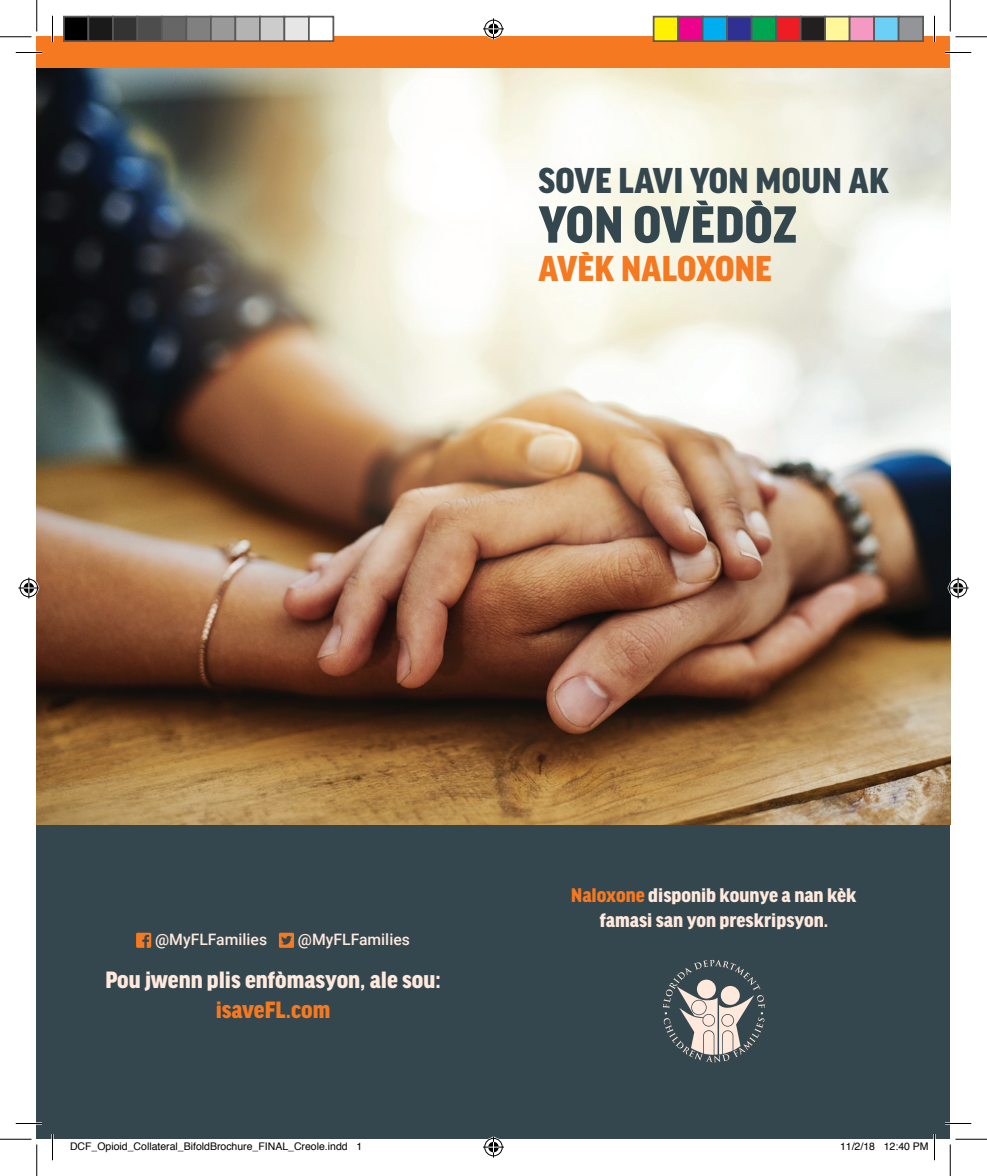
<style>
.page{position:relative;width:987px;height:1176px;background:#fff}
.page>*{position:absolute;margin:0;border:0;box-sizing:border-box;transform-origin:0 0}
.t1{font:900 55.48px "Good Headline Pro Narr";letter-spacing:.01em;color:#34464e}
.t2{font:900 38.32px "Good Headline Pro Narr";letter-spacing:.01em;color:#34464e}
.t3{font:900 38.32px "Good Headline Pro Narr";letter-spacing:.01em;color:#f47921}
.t4{font:900 25.2px/30.1px "Good Headline Pro Narr";color:#fee9dc;text-align:center}
.t5{font:900 21px/25.2px "Good Headline Pro Narr";color:#fee9dc;text-align:center}
.t6{font:500 15.75px "Roboto";color:#fee9dc}
.t7{font:10.5px "Helvetica";color:#000}
.s1{color:#f47921}
</style>
<div class="page">
<div style="left:37px;top:824px;width:913px;height:315px;background:#34464e"></div>
<img style="left:37px;top:68px;width:913px;height:756px">
<div style="left:37px;top:37px;width:913px;height:31px;background:#f47921"></div>
<svg style="left:663px;top:960px;width:102px;height:102px"></svg>
<div style="left:703px;top:1015px;width:11px;height:11px;background:#fee9dc;border-radius:50%"></div>
<div style="left:692px;top:1001px;width:14px;height:13px;background:#fee9dc;border-radius:50%"></div>
<svg style="left:136px;top:933px;width:15px;height:15px"></svg>
<svg style="left:279px;top:933px;width:15px;height:15px"></svg>
<hr style="left:16px;top:51px;width:26px;height:3px;background:#fff">
<hr style="left:945px;top:51px;width:26px;height:3px;background:#fff">
<hr style="left:16px;top:1122px;width:26px;height:3px;background:#fff">
<hr style="left:945px;top:1122px;width:26px;height:3px;background:#fff">
<hr style="left:51px;top:16px;width:3px;height:26px;background:#fff">
<hr style="left:51px;top:1134px;width:3px;height:26px;background:#fff">
<hr style="left:933px;top:16px;width:3px;height:26px;background:#fff">
<hr style="left:933px;top:1134px;width:3px;height:26px;background:#fff">
<svg style="left:16px;top:52px;width:26px;height:1px"></svg>
<svg style="left:945px;top:52px;width:26px;height:1px"></svg>
<svg style="left:16px;top:1123px;width:26px;height:1px"></svg>
<svg style="left:945px;top:1123px;width:26px;height:1px"></svg>
<svg style="left:52px;top:16px;width:1px;height:26px"></svg>
<svg style="left:52px;top:1134px;width:1px;height:26px"></svg>
<svg style="left:934px;top:16px;width:1px;height:26px"></svg>
<hr style="left:0;top:36px;width:32px;height:1px;background:#000">
<hr style="left:956px;top:36px;width:31px;height:1px;background:#000">
<hr style="left:0;top:1139px;width:32px;height:1px;background:#000">
<hr style="left:956px;top:1139px;width:31px;height:1px;background:#000">
<hr style="left:36px;top:0;width:1px;height:32px;background:#000">
<hr style="left:36px;top:1144px;width:1px;height:32px;background:#000">
<hr style="left:950px;top:0;width:1px;height:32px;background:#000">
<hr style="left:950px;top:1144px;width:1px;height:32px;background:#000">
<svg style="left:483px;top:18px;width:21px;height:21px"></svg>
<svg style="left:483px;top:1137px;width:21px;height:21px"></svg>
<svg style="left:18px;top:578px;width:21px;height:20px"></svg>
<svg style="left:948px;top:578px;width:21px;height:20px"></svg>
<div style="left:64px;top:17px;width:24px;height:24px;background:#000"></div>
<div style="left:63px;top:16px;width:26px;height:26px;border:2px solid #595959"></div>
<div style="left:88px;top:17px;width:25px;height:24px;background:#1a1a1a"></div>
<div style="left:88px;top:16px;width:26px;height:26px;border:2px solid #595959"></div>
<div style="left:113px;top:17px;width:24px;height:24px;background:#333"></div>
<div style="left:112px;top:16px;width:26px;height:26px;border:2px solid #595959"></div>
<div style="left:137px;top:17px;width:25px;height:24px;background:#4d4d4d"></div>
<div style="left:136px;top:16px;width:27px;height:26px;border:2px solid #595959"></div>
<div style="left:162px;top:17px;width:24px;height:24px;background:#666"></div>
<div style="left:161px;top:16px;width:26px;height:26px;border:2px solid #595959"></div>
<div style="left:186px;top:17px;width:25px;height:24px;background:#808080"></div>
<div style="left:186px;top:16px;width:26px;height:26px;border:2px solid #595959"></div>
<div style="left:211px;top:17px;width:24px;height:24px;background:#999"></div>
<div style="left:210px;top:16px;width:26px;height:26px;border:2px solid #595959"></div>
<div style="left:235px;top:17px;width:25px;height:24px;background:#b3b3b3"></div>
<div style="left:234px;top:16px;width:27px;height:26px;border:2px solid #595959"></div>
<div style="left:260px;top:17px;width:24px;height:24px;background:#ccc"></div>
<div style="left:259px;top:16px;width:26px;height:26px;border:2px solid #595959"></div>
<div style="left:284px;top:17px;width:25px;height:24px;background:#e6e6e6"></div>
<div style="left:284px;top:16px;width:26px;height:26px;border:2px solid #595959"></div>
<div style="left:309px;top:17px;width:24px;height:24px;background:#fff"></div>
<div style="left:308px;top:16px;width:26px;height:26px;border:2px solid #595959"></div>
<div style="left:654px;top:17px;width:24px;height:24px;background:#fff101"></div>
<div style="left:653px;top:16px;width:26px;height:26px;border:2px solid #595959"></div>
<div style="left:678px;top:17px;width:25px;height:24px;background:#ed028c"></div>
<div style="left:677px;top:16px;width:27px;height:26px;border:2px solid #595959"></div>
<div style="left:703px;top:17px;width:24px;height:24px;background:#00aeef"></div>
<div style="left:702px;top:16px;width:26px;height:26px;border:2px solid #595959"></div>
<div style="left:727px;top:17px;width:25px;height:24px;background:#2e3092"></div>
<div style="left:726px;top:16px;width:26px;height:26px;border:2px solid #595959"></div>
<div style="left:752px;top:17px;width:24px;height:24px;background:#00a54f"></div>
<div style="left:751px;top:16px;width:26px;height:26px;border:2px solid #595959"></div>
<div style="left:776px;top:17px;width:25px;height:24px;background:#ee1d23"></div>
<div style="left:775px;top:16px;width:27px;height:26px;border:2px solid #595959"></div>
<div style="left:801px;top:17px;width:24px;height:24px;background:#231f20"></div>
<div style="left:800px;top:16px;width:26px;height:26px;border:2px solid #595959"></div>
<div style="left:825px;top:17px;width:25px;height:24px;background:#fff79a"></div>
<div style="left:824px;top:16px;width:26px;height:26px;border:2px solid #595959"></div>
<div style="left:850px;top:17px;width:24px;height:24px;background:#f499c2"></div>
<div style="left:849px;top:16px;width:26px;height:26px;border:2px solid #595959"></div>
<div style="left:874px;top:17px;width:25px;height:24px;background:#6bcff6"></div>
<div style="left:873px;top:16px;width:27px;height:26px;border:2px solid #595959"></div>
<div style="left:899px;top:17px;width:24px;height:24px;background:#939598"></div>
<div style="left:898px;top:16px;width:26px;height:26px;border:2px solid #595959"></div>
<svg style="left:933px;top:1134px;width:2px;height:26px"></svg>
<p class="t2" style="left:539px;top:162px;width:352px">SOVE LAVI YON MOUN AK</p>
<p class="t1" style="left:539px;top:197px;width:260px">YON OVÈDÒZ</p>
<p class="t3" style="left:539px;top:250px;width:235px">AVÈK NALOXONE</p>
<p class="t6" style="left:155px;top:929px;width:113px">@MyFLFamilies</p>
<p class="t6" style="left:298px;top:929px;width:113px">@MyFLFamilies</p>
<p class="t4" style="left:105px;top:965px;width:337px">Pou jwenn plis enfòmasyon, ale sou: <span class="s1">isaveFL.com</span></p>
<p class="t5" style="left:571px;top:883px;width:287px"><span class="s1">Naloxone</span> disponib kounye a nan kèk famasi san yon preskripsyon.</p>
<p class="t7" style="left:70px;top:1138px;width:294px">DCF_Opioid_Collateral_BifoldBrochure_FINAL_Creole.indd 1</p>
<p class="t7" style="left:840px;top:1138px;width:90px">11/2/18 12:40 PM</p>
</div>
